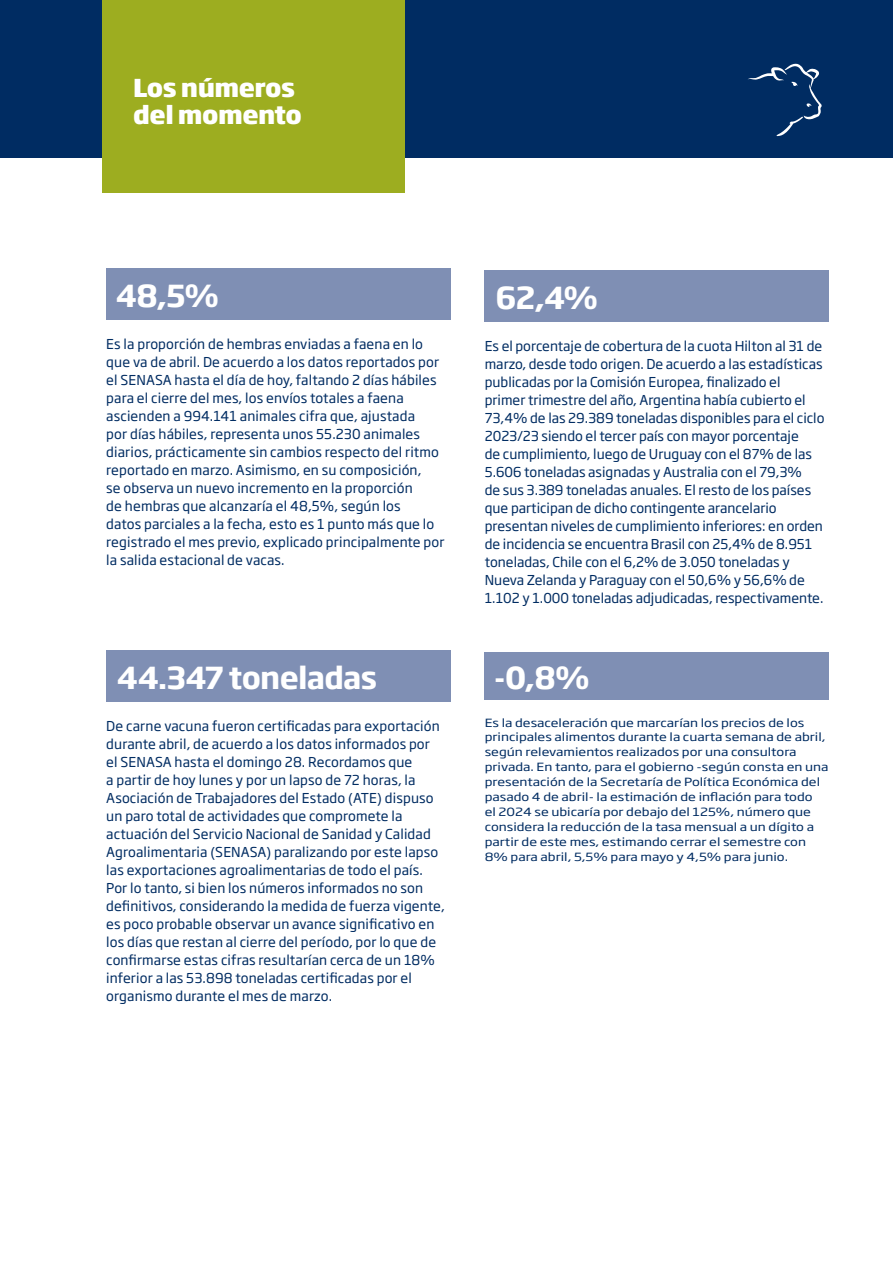
<style>
.page{position:relative;width:893px;height:1263px;background:#fff}
.page>*{position:absolute;margin:0;border:0;box-sizing:border-box;transform-origin:0 0}
.t1{font:700 30px "Soho Gothic Pro";letter-spacing:-.025em;color:#fff}
.t2{font:800 24.45px/27.2px "Soho Gothic Pro";letter-spacing:-.02em;color:#fff}
.t3{font:13.5px/18px "Soho Gothic Pro";letter-spacing:.01em;color:#002c62}
.t4{font:11.25px/14.9px "Soho Gothic Pro";color:#002c62;scale:1.21 1}
</style>
<div class="page">
<div style="left:0;top:0;width:893px;height:157px;background:#002c62"></div>
<svg style="left:748px;top:64px;width:74px;height:73px"></svg>
<div style="left:102px;top:0;width:303px;height:193px;background:#9dad20"></div>
<div style="left:106px;top:269px;width:345px;height:51px;background:#7f8fb4"></div>
<div style="left:485px;top:652px;width:344px;height:48px;background:#7f8fb4"></div>
<div style="left:106px;top:651px;width:345px;height:51px;background:#7f8fb4"></div>
<div style="left:485px;top:270px;width:344px;height:52px;background:#7f8fb4"></div>
<p class="t2" style="left:133px;top:73px;width:170px">Los números del momento</p>
<p class="t1" style="left:116px;top:272px;width:105px">48,5%</p>
<p class="t3" style="left:106px;top:334px;width:340px">Es la proporción de hembras enviadas a faena en lo que va de abril. De acuerdo a los datos reportados por el SENASA hasta el día de hoy, faltando 2 días hábiles para el cierre del mes, los envíos totales a faena ascienden a 994.141 animales cifra que, ajustada<br>por días hábiles, representa unos 55.230 animales diarios, prácticamente sin cambios respecto del ritmo reportado en marzo. Asimismo, en su composición,<br>se observa un nuevo incremento en la proporción<br>de hembras que alcanzaría el 48,5%, según los<br>datos parciales a la fecha, esto es 1 punto más que lo registrado el mes previo, explicado principalmente por la salida estacional de vacas.</p>
<p class="t1" style="left:496px;top:274px;width:104px">62,4%</p>
<p class="t3" style="left:485px;top:336px;width:341px">Es el porcentaje de cobertura de la cuota Hilton al 31 de marzo, desde todo origen. De acuerdo a las estadísticas publicadas por la Comisión Europea, finalizado el primer trimestre del año, Argentina había cubierto el 73,4% de las 29.389 toneladas disponibles para el ciclo 2023/23 siendo el tercer país con mayor porcentaje<br>de cumplimiento, luego de Uruguay con el 87% de las 5.606 toneladas asignadas y Australia con el 79,3%<br>de sus 3.389 toneladas anuales. El resto de los países que participan de dicho contingente arancelario presentan niveles de cumplimiento inferiores: en orden de incidencia se encuentra Brasil con 25,4% de 8.951 toneladas, Chile con el 6,2% de 3.050 toneladas y Nueva Zelanda y Paraguay con el 50,6% y 56,6% de 1.102 y 1.000 toneladas adjudicadas, respectivamente.</p>
<p class="t1" style="left:117px;top:654px;width:262px">44.347 toneladas</p>
<p class="t1" style="left:494px;top:654px;width:97px">-0,8%</p>
<p class="t3" style="left:106px;top:716px;width:340px">De carne vacuna fueron certificadas para exportación durante abril, de acuerdo a los datos informados por<br>el SENASA hasta el domingo 28. Recordamos que<br>a partir de hoy lunes y por un lapso de 72 horas, la Asociación de Trabajadores del Estado (ATE) dispuso un paro total de actividades que compromete la actuación del Servicio Nacional de Sanidad y Calidad Agroalimentaria (SENASA) paralizando por este lapso las exportaciones agroalimentarias de todo el país.<br>Por lo tanto, si bien los números informados no son definitivos, considerando la medida de fuerza vigente, es poco probable observar un avance significativo en los días que restan al cierre del período, por lo que de confirmarse estas cifras resultarían cerca de un 18% inferior a las 53.898 toneladas certificadas por el organismo durante el mes de marzo.</p>
<p class="t4" style="left:485px;top:714px;width:286px">Es la desaceleración que marcarían los precios de los principales alimentos durante la cuarta semana de abril, según relevamientos realizados por una consultora privada. En tanto, para el gobierno -según consta en una presentación de la Secretaría de Política Económica del pasado 4 de abril- la estimación de inflación para todo<br>el 2024 se ubicaría por debajo del 125%, número que considera la reducción de la tasa mensual a un dígito a partir de este mes, estimando cerrar el semestre con 8% para abril, 5,5% para mayo y 4,5% para junio.</p>
</div>
